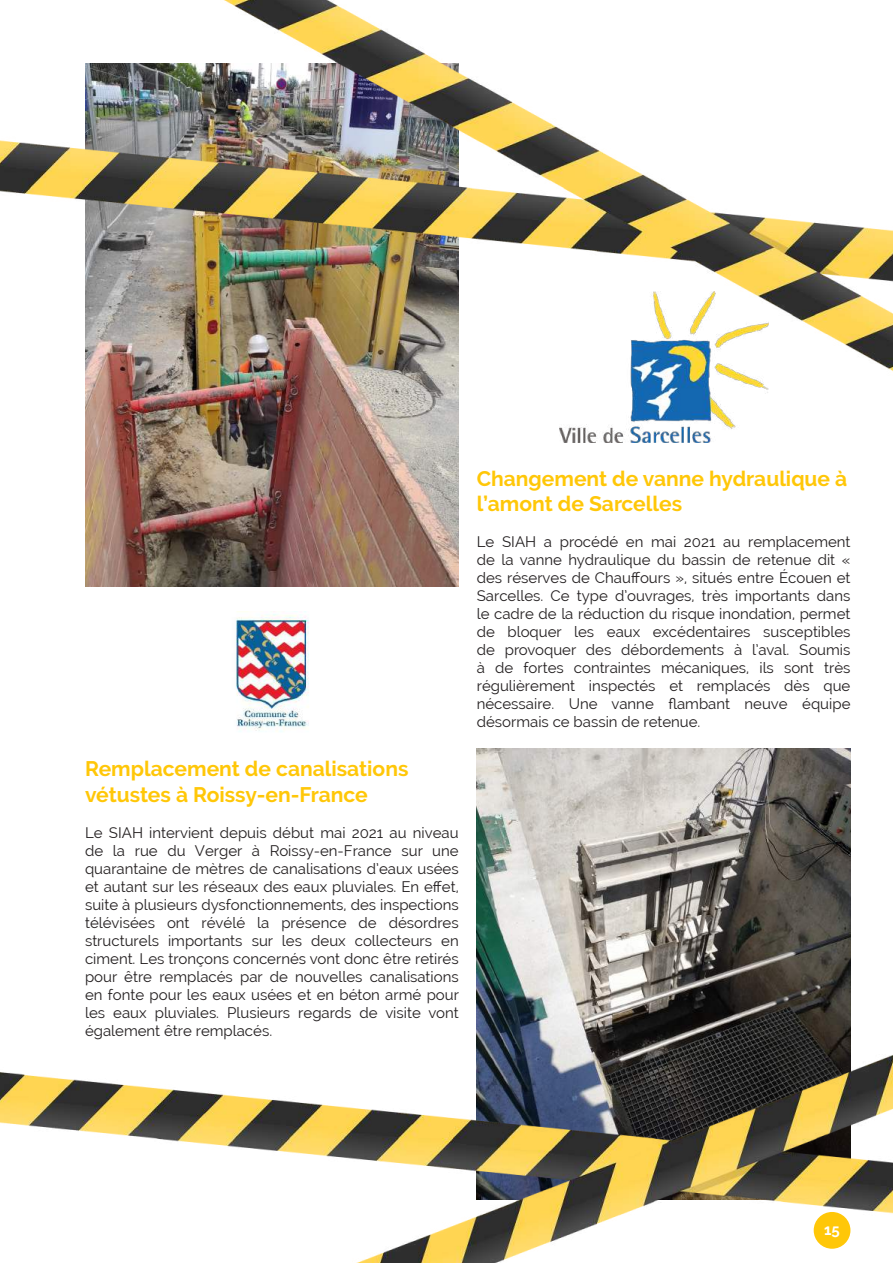
<style>
.page{position:relative;width:893px;height:1263px;background:#fff}
.page>*{position:absolute;margin:0;border:0;box-sizing:border-box;transform-origin:0 0}
.t1{font:700 21px/25.2px "Raleway";color:#ffc708}
.t2{font:15px/18px "Raleway";color:#231f20;text-align:justify}
.t3{font:700 15px "Raleway";color:#fff}
</style>
<div class="page">
<img style="left:0;top:0;width:893px;height:1263px">
<h1 class="t1" style="left:85px;top:756px;width:325px">Remplacement de canalisations vétustes à Roissy-en-France</h1>
<p class="t2" style="left:85px;top:823px;width:375px">Le SIAH intervient depuis début mai 2021 au niveau de la rue du Verger à Roissy-en-France sur une quarantaine de mètres de canalisations d’eaux usées et autant sur les réseaux des eaux pluviales. En effet, suite à plusieurs dysfonctionnements, des inspections télévisées ont révélé la présence de désordres structurels importants sur les deux collecteurs en ciment. Les tronçons concernés vont donc être retirés pour être remplacés par de nouvelles canalisations en fonte pour les eaux usées et en béton armé pour les eaux pluviales. Plusieurs regards de visite vont également être remplacés.</p>
<h1 class="t1" style="left:477px;top:466px;width:372px">Changement de vanne hydraulique à l’amont de Sarcelles</h1>
<p class="t2" style="left:477px;top:533px;width:375px">Le SIAH a procédé en mai 2021 au remplacement de la vanne hydraulique du bassin de retenue dit « des réserves de Chauffours », situés entre Écouen et Sarcelles. Ce type d’ouvrages, très importants dans le cadre de la réduction du risque inondation, permet de bloquer les eaux excédentaires susceptibles de provoquer des débordements à l’aval. Soumis à de fortes contraintes mécaniques, ils sont très régulièrement inspectés et remplacés dès que nécessaire. Une vanne flambant neuve équipe désormais ce bassin de retenue.</p>
<p class="t3" style="left:824px;top:1221px;width:17px">15</p>
</div>
